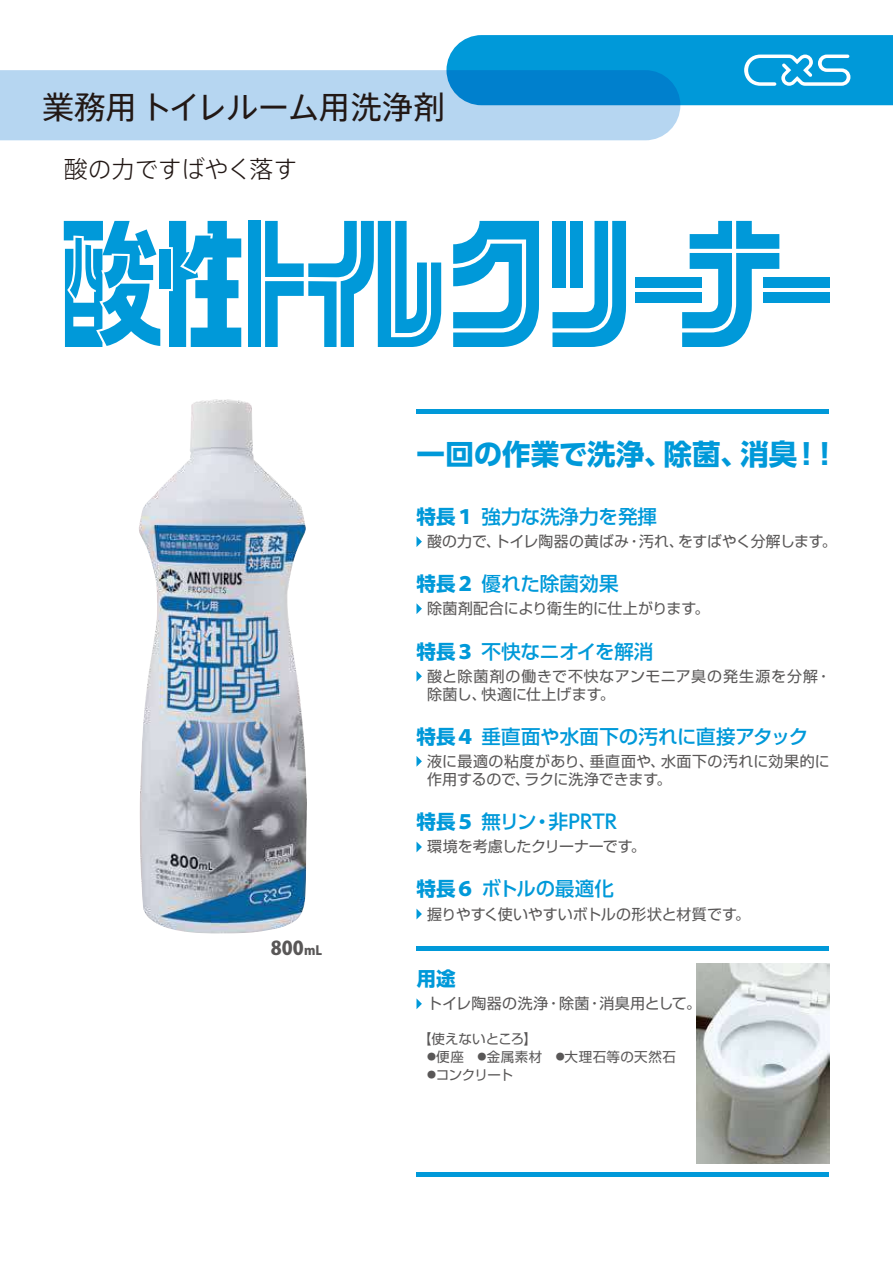
<style>
.page{position:relative;width:893px;height:1263px;background:#fff}
.page>*{position:absolute;margin:0;border:0;box-sizing:border-box;transform-origin:0 0}
.t1{font:31.5px "Axis Std";letter-spacing:-.01em;color:#221815}
.t2{font:700 28.5px "UD Shin Go Pro";color:#0099d9}
.t3{font:300 24px "Axis Std";letter-spacing:-.025em;color:#221815}
.t4{font:500 19.5px "Shin Go Pro";color:#0099d9}
.t5{font:500 19.5px "UD Shin Go Pro";letter-spacing:-.005em;color:#0099d9}
.t6{font:700 19.5px "Shin Go Pro";color:#0099d9}
.t7{font:800 18.9px "Koz Go Pro";color:#595757}
.t8{font:15px/18px "Shin Go Pro";letter-spacing:.01em;color:#595757}
.t9{font:15px/18px "Shin Go Pro";letter-spacing:.03em;color:#595757}
.t10{font:15px "Shin Go Pro";letter-spacing:-.01em;color:#595757}
.t11{font:15px "Shin Go Pro";letter-spacing:-.015em;color:#595757}
.t12{font:13.5px "Shin Go Pro";letter-spacing:.04em;color:#595757}
.t13{font:13.5px "Shin Go Pro";letter-spacing:-.01em;color:#595757}
.t14{font:13.5px "Shin Go Pro";letter-spacing:.02em;color:#595757}
.s1{font-size:12.6px}
.s2{font-weight:700}
.s3{font-family:"Koz Go Pro";font-weight:800}
.s4{font-family:"Shin Go Pro";font-weight:700}
.s5{font-size:9px}
</style>
<div class="page">
<img style="left:139px;top:399px;width:168px;height:535px">
<hr style="left:417px;top:1172px;width:412px;height:4px;background:#0099d9">
<hr style="left:417px;top:946px;width:412px;height:4px;background:#0099d9">
<hr style="left:417px;top:409px;width:412px;height:4px;background:#0099d9">
<svg style="left:416px;top:603px;width:6px;height:11px"></svg>
<svg style="left:416px;top:756px;width:6px;height:11px"></svg>
<svg style="left:416px;top:841px;width:6px;height:11px"></svg>
<svg style="left:416px;top:908px;width:6px;height:11px"></svg>
<svg style="left:416px;top:671px;width:6px;height:11px"></svg>
<svg style="left:416px;top:536px;width:6px;height:11px"></svg>
<svg style="left:416px;top:998px;width:6px;height:11px"></svg>
<div style="left:0;top:70px;width:680px;height:70px;background:#b6d6f1"></div>
<svg style="left:446px;top:35px;width:447px;height:70px;background:#0d98d8"></svg>
<img style="left:696px;top:964px;width:133px;height:199px">
<div style="left:635px;top:277px;width:66px;height:11px;background:#0099d9"></div>
<div style="left:635px;top:292px;width:66px;height:10px;background:#0099d9"></div>
<div style="left:763px;top:277px;width:66px;height:11px;background:#0099d9"></div>
<div style="left:763px;top:292px;width:66px;height:10px;background:#0099d9"></div>
<svg style="left:682px;top:221px;width:97px;height:126px"></svg>
<svg style="left:552px;top:221px;width:74px;height:126px"></svg>
<div style="left:552px;top:221px;width:14px;height:67px;background:#0099d9"></div>
<div style="left:570px;top:221px;width:12px;height:67px;background:#0099d9"></div>
<svg style="left:453px;top:221px;width:86px;height:126px"></svg>
<div style="left:159px;top:249px;width:12px;height:40px;background:#0099d9"></div>
<svg style="left:169px;top:221px;width:72px;height:126px"></svg>
<div style="left:248px;top:221px;width:13px;height:126px;background:#0099d9"></div>
<svg style="left:265px;top:221px;width:176px;height:126px"></svg>
<svg style="left:64px;top:221px;width:96px;height:126px"></svg>
<h1 class="t1" style="left:43px;top:84px;width:404px">業務用 トイレルーム用洗浄剤</h1>
<h3 class="t3" style="left:64px;top:152px;width:235px">酸の力ですばやく落す</h3>
<p class="t7" style="left:271px;top:935px;width:53px">800<span class="s1">mL</span></p>
<h2 class="t2" style="left:416px;top:431px;width:424px">一回の作業で洗浄、除菌、消臭！！</h2>
<h3 class="t4" style="left:416px;top:501px;width:242px"><span class="s2">特長</span><span class="s3">１</span> 強力な洗浄力を発揮</h3>
<p class="t8" style="left:427px;top:531px;width:411px">酸の力で、トイレ陶器の黄ばみ・汚れ、をすばやく分解します。</p>
<h3 class="t4" style="left:416px;top:568px;width:204px"><span class="s2">特長</span><span class="s3">２</span>優れた除菌効果</h3>
<p class="t8" style="left:427px;top:598px;width:284px">除菌剤配合により衛生的に仕上がります。</p>
<h3 class="t4" style="left:416px;top:635px;width:238px"><span class="s2">特長</span><span class="s3">３</span>不快なニオイを解消</h3>
<p class="t9" style="left:427px;top:665px;width:406px">酸と除菌剤の働きで不快なアンモニア臭の発生源を分解・除菌し、快適に仕上げます。</p>
<h3 class="t4" style="left:416px;top:720px;width:393px"><span class="s2">特長</span><span class="s3">４</span>垂直面や水面下の汚れに直接アタック</h3>
<p class="t8" style="left:427px;top:750px;width:404px">液に最適の粘度があり、垂直面や、水面下の汚れに効果的に作用するので、ラクに洗浄できます。</p>
<h3 class="t5" style="left:416px;top:806px;width:202px"><span class="s4">特長</span><span class="s3">５</span>無リン・非PRTR</h3>
<p class="t11" style="left:427px;top:834px;width:220px">環境を考慮したクリーナーです。</p>
<h3 class="t5" style="left:416px;top:873px;width:199px"><span class="s4">特長</span><span class="s3">６</span>ボトルの最適化</h3>
<p class="t10" style="left:427px;top:901px;width:325px">握りやすく使いやすいボトルの形状と材質です。</p>
<h3 class="t6" style="left:416px;top:963px;width:40px">用途</h3>
<p class="t8" style="left:427px;top:993px;width:276px">トイレ陶器の洗浄・除菌・消臭用として。</p>
<p class="t13" style="left:418px;top:1028px;width:120px">【使えないところ】</p>
<p class="t12" style="left:427px;top:1046px;width:250px"><span class="s5">●</span>便座　<span class="s5">●</span>金属素材　<span class="s5">●</span>大理石等の天然石</p>
<p class="t14" style="left:427px;top:1064px;width:88px"><span class="s5">●</span>コンクリート</p>
</div>
